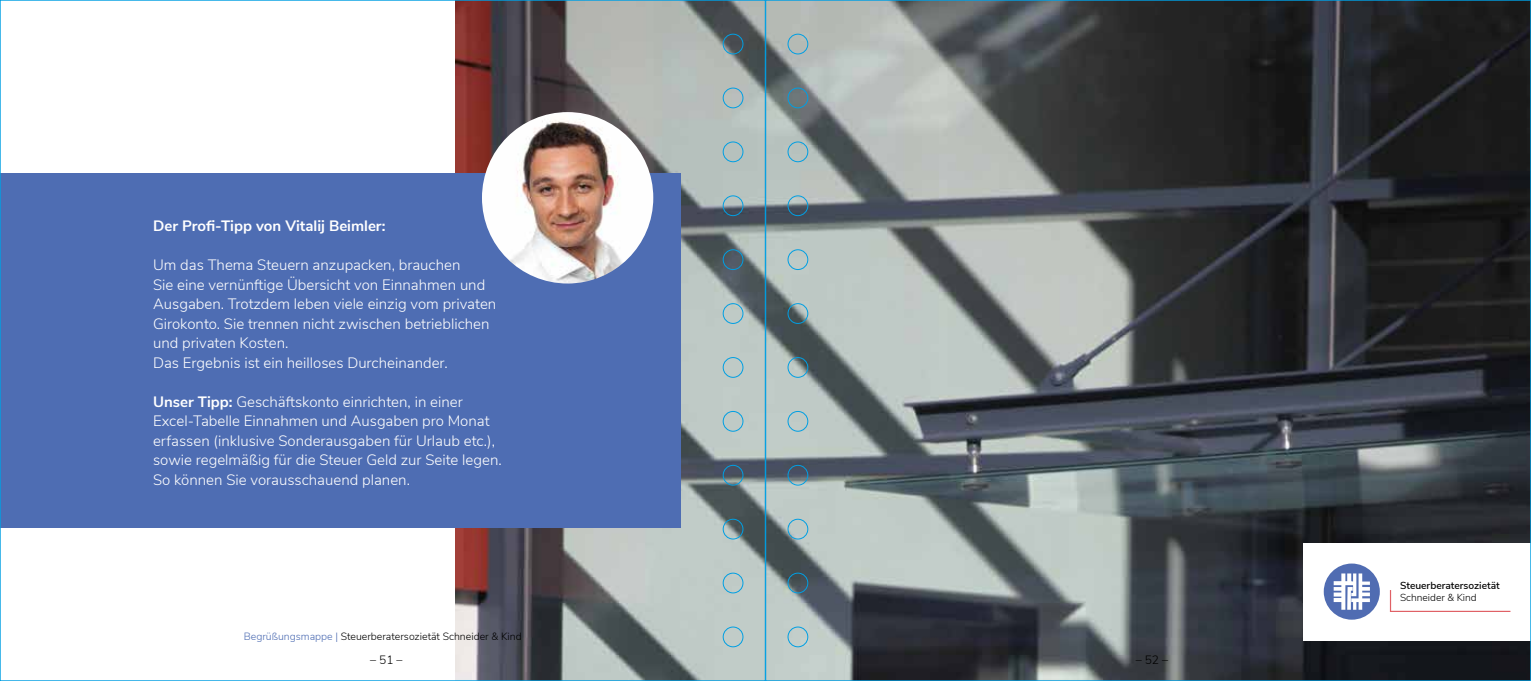
<style>
.page{position:relative;width:1531px;height:681px;background:#fff}
.page>*{position:absolute;margin:0;border:0;box-sizing:border-box;transform-origin:0 0}
.t1{font:300 15px/19.5px "Nunito Sans";color:#fff}
.t2{font:700 15px "Nunito Sans";color:#fff}
.t3{font:300 12px "Nunito Sans";color:#000}
.t4{font:300 10.5px "Nunito Sans";color:#000}
.t5{font:600 10.2px "Nunito Sans";color:#000}
.t6{font:300 10.2px "Nunito Sans";color:#000}
.s1{font-weight:700}
.s2{color:#4e6db3}
</style>
<div class="page">
<img style="left:455px;top:2px;width:1074px;height:676px">
<div style="left:1303px;top:542px;width:228px;height:98px;background:#fff"></div>
<div style="left:1324px;top:563px;width:56px;height:56px;background:#506cb2;border-radius:50%"></div>
<svg style="left:1333px;top:573px;width:37px;height:36px"></svg>
<svg style="left:1389px;top:590px;width:122px;height:22px"></svg>
<div style="left:0;top:173px;width:680px;height:354px;background:#4e6db3"></div>
<img style="left:482px;top:112px;width:171px;height:171px;border-radius:86px">
<div style="left:788px;top:34px;width:20px;height:20px;border:1px solid #009fe3;border-radius:50%"></div>
<div style="left:788px;top:88px;width:20px;height:20px;border:1px solid #009fe3;border-radius:50%"></div>
<div style="left:788px;top:142px;width:20px;height:20px;border:1px solid #009fe3;border-radius:50%"></div>
<div style="left:788px;top:195px;width:20px;height:21px;border:1px solid #009fe3;border-radius:50%"></div>
<div style="left:788px;top:249px;width:20px;height:20px;border:1px solid #009fe3;border-radius:50%"></div>
<div style="left:788px;top:303px;width:20px;height:20px;border:1px solid #009fe3;border-radius:50%"></div>
<div style="left:788px;top:357px;width:20px;height:20px;border:1px solid #009fe3;border-radius:50%"></div>
<div style="left:788px;top:411px;width:20px;height:20px;border:1px solid #009fe3;border-radius:50%"></div>
<div style="left:788px;top:465px;width:20px;height:20px;border:1px solid #009fe3;border-radius:50%"></div>
<div style="left:788px;top:519px;width:20px;height:20px;border:1px solid #009fe3;border-radius:50%"></div>
<div style="left:788px;top:572px;width:20px;height:21px;border:1px solid #009fe3;border-radius:50%"></div>
<div style="left:788px;top:626px;width:20px;height:20px;border:1px solid #009fe3;border-radius:50%"></div>
<div style="left:723px;top:34px;width:20px;height:20px;border:1px solid #009fe3;border-radius:50%"></div>
<div style="left:723px;top:88px;width:20px;height:20px;border:1px solid #009fe3;border-radius:50%"></div>
<div style="left:723px;top:142px;width:20px;height:20px;border:1px solid #009fe3;border-radius:50%"></div>
<div style="left:723px;top:195px;width:20px;height:21px;border:1px solid #009fe3;border-radius:50%"></div>
<div style="left:723px;top:249px;width:20px;height:20px;border:1px solid #009fe3;border-radius:50%"></div>
<div style="left:723px;top:303px;width:20px;height:20px;border:1px solid #009fe3;border-radius:50%"></div>
<div style="left:723px;top:357px;width:20px;height:20px;border:1px solid #009fe3;border-radius:50%"></div>
<div style="left:723px;top:411px;width:20px;height:20px;border:1px solid #009fe3;border-radius:50%"></div>
<div style="left:723px;top:465px;width:20px;height:20px;border:1px solid #009fe3;border-radius:50%"></div>
<div style="left:723px;top:519px;width:20px;height:20px;border:1px solid #009fe3;border-radius:50%"></div>
<div style="left:723px;top:572px;width:20px;height:21px;border:1px solid #009fe3;border-radius:50%"></div>
<div style="left:723px;top:626px;width:20px;height:20px;border:1px solid #009fe3;border-radius:50%"></div>
<p class="t2" style="left:153px;top:215px;width:234px">Der Profi-Tipp von Vitalij Beimler:</p>
<p class="t1" style="left:153px;top:254px;width:345px">Um das Thema Steuern anzupacken, brauchen<br>Sie eine vernünftige Übersicht von Einnahmen und Ausgaben. Trotzdem leben viele einzig vom privaten Girokonto. Sie trennen nicht zwischen betrieblichen und privaten Kosten.<br>Das Ergebnis ist ein heilloses Durcheinander.</p>
<p class="t1" style="left:153px;top:390px;width:350px"><span class="s1">Unser Tipp:</span> Geschäftskonto einrichten, in einer Excel-Tabelle Einnahmen und Ausgaben pro Monat erfassen (inklusive Sonderausgaben für Urlaub etc.), sowie regelmäßig für die Steuer Geld zur Seite legen.<br>So können Sie vorausschauend planen.</p>
<p class="t4" style="left:244px;top:628px;width:279px"><span class="s2">Begrüßungsmappe |</span> Steuerberatersozietät Schneider &amp; Kind</p>
<p class="t3" style="left:370px;top:650px;width:34px">– 51 –</p>
<p class="t3" style="left:1135px;top:650px;width:34px">– 52 –</p>
<p class="t5" style="left:1400px;top:577px;width:101px">Steuerberatersozietät</p>
<p class="t6" style="left:1400px;top:589px;width:78px">Schneider &amp; Kind</p>
</div>
